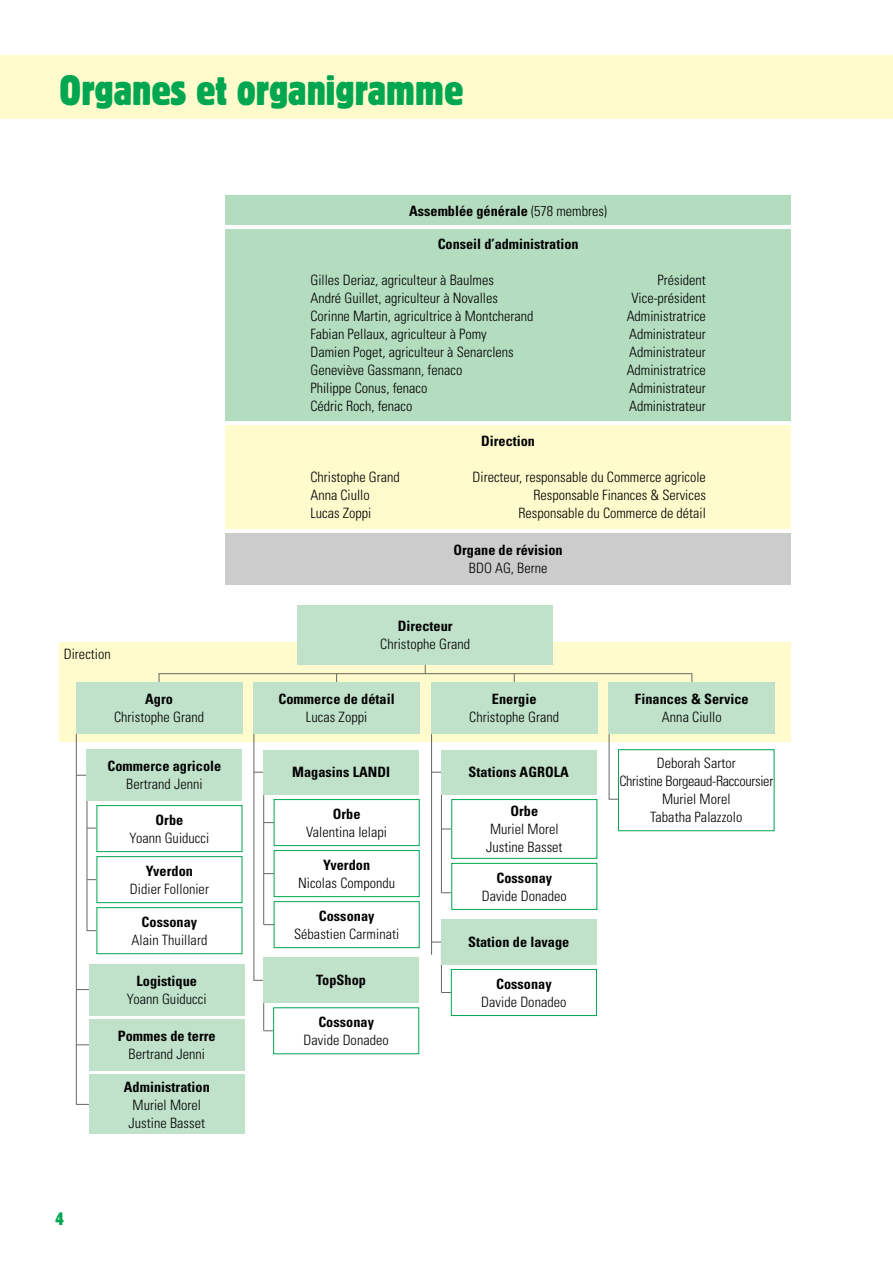
<style>
.page{position:relative;width:893px;height:1263px;background:#fff}
.page>*{position:absolute;margin:0;border:0;box-sizing:border-box;transform-origin:0 0}
.t1{font:condensed 42px "Block Pro";color:#00a650}
.t2{font:condensed 18px "Block Pro";color:#00a650}
.t3{font:300 condensed 14.25px/18px "Univers LT Std";color:#000}
.t4{font:700 condensed 14.25px "Univers LT Std";letter-spacing:.005em;color:#000}
.s1{font-weight:300}
</style>
<div class="page">
<div style="left:0;top:55px;width:893px;height:64px;background:#fffbcc"></div>
<div style="left:60px;top:642px;width:731px;height:99px;background:#fffbcc"></div>
<hr style="left:514px;top:674px;width:1px;height:53px;background:#666">
<hr style="left:691px;top:674px;width:1px;height:53px;background:#666">
<hr style="left:336px;top:674px;width:1px;height:53px;background:#666">
<hr style="left:159px;top:674px;width:1px;height:53px;background:#666">
<hr style="left:87px;top:799px;width:1px;height:132px;background:#666">
<hr style="left:263px;top:997px;width:1px;height:34px;background:#666">
<hr style="left:263px;top:793px;width:1px;height:132px;background:#666">
<hr style="left:441px;top:941px;width:1px;height:51px;background:#666">
<hr style="left:441px;top:793px;width:1px;height:100px;background:#666">
<hr style="left:254px;top:728px;width:1px;height:252px;background:#666">
<hr style="left:431px;top:734px;width:1px;height:221px;background:#666">
<hr style="left:254px;top:772px;width:31px;height:1px;background:#666">
<hr style="left:431px;top:772px;width:31px;height:1px;background:#666">
<hr style="left:76px;top:734px;width:1px;height:370px;background:#666">
<div style="left:298px;top:605px;width:255px;height:60px;background:#c0e2ca"></div>
<div style="left:253px;top:683px;width:167px;height:51px;background:#c0e2ca"></div>
<div style="left:431px;top:683px;width:166px;height:51px;background:#c0e2ca"></div>
<hr style="left:76px;top:775px;width:31px;height:1px;background:#666">
<hr style="left:76px;top:989px;width:31px;height:1px;background:#666">
<hr style="left:76px;top:1044px;width:31px;height:1px;background:#666">
<hr style="left:76px;top:1104px;width:31px;height:1px;background:#666">
<hr style="left:254px;top:980px;width:30px;height:1px;background:#666">
<hr style="left:431px;top:942px;width:31px;height:1px;background:#666">
<div style="left:609px;top:683px;width:166px;height:51px;background:#c0e2ca"></div>
<div style="left:76px;top:683px;width:166px;height:51px;background:#c0e2ca"></div>
<div style="left:87px;top:750px;width:155px;height:51px;background:#c0e2ca"></div>
<div style="left:97px;top:805px;width:145px;height:47px;border:1px solid #00a650"></div>
<div style="left:274px;top:799px;width:146px;height:47px;border:1px solid #00a650"></div>
<div style="left:274px;top:850px;width:146px;height:47px;border:1px solid #00a650"></div>
<div style="left:451px;top:799px;width:146px;height:60px;border:1px solid #00a650"></div>
<div style="left:451px;top:969px;width:146px;height:47px;border:1px solid #00a650"></div>
<div style="left:97px;top:856px;width:145px;height:47px;border:1px solid #00a650"></div>
<div style="left:274px;top:901px;width:146px;height:47px;border:1px solid #00a650"></div>
<div style="left:451px;top:863px;width:146px;height:47px;border:1px solid #00a650"></div>
<div style="left:89px;top:964px;width:156px;height:51px;background:#c0e2ca"></div>
<div style="left:89px;top:1019px;width:156px;height:51px;background:#c0e2ca"></div>
<div style="left:89px;top:1074px;width:156px;height:60px;background:#c0e2ca"></div>
<div style="left:263px;top:958px;width:156px;height:45px;background:#c0e2ca"></div>
<div style="left:441px;top:919px;width:156px;height:45px;background:#c0e2ca"></div>
<hr style="left:159px;top:673px;width:533px;height:1px;background:#666">
<div style="left:263px;top:750px;width:156px;height:45px;background:#c0e2ca"></div>
<div style="left:441px;top:750px;width:156px;height:45px;background:#c0e2ca"></div>
<hr style="left:609px;top:734px;width:1px;height:65px;background:#666">
<hr style="left:609px;top:799px;width:30px;height:1px;background:#666">
<div style="left:618px;top:750px;width:156px;height:81px;background:#fff"></div>
<div style="left:618px;top:749px;width:156px;height:82px;border:1px solid #00a650"></div>
<div style="left:225px;top:196px;width:566px;height:29px;background:#b4ddc0"></div>
<div style="left:225px;top:230px;width:566px;height:191px;background:#b4ddc0"></div>
<div style="left:225px;top:425px;width:566px;height:104px;background:#fffbcc"></div>
<div style="left:225px;top:533px;width:566px;height:51px;background:#ccc"></div>
<div style="left:97px;top:907px;width:145px;height:47px;border:1px solid #00a650"></div>
<h1 class="t1" style="left:60px;top:63px;width:405px">Organes et organigramme</h1>
<p class="t3" style="left:64px;top:645px;width:49px">Direction</p>
<p class="t4" style="left:145px;top:690px;width:29px">Agro</p>
<p class="t3" style="left:114px;top:708px;width:92px">Christophe Grand</p>
<p class="t4" style="left:107px;top:757px;width:115px">Commerce agricole</p>
<p class="t3" style="left:126px;top:775px;width:78px">Bertrand Jenni</p>
<p class="t4" style="left:156px;top:811px;width:29px">Orbe</p>
<p class="t3" style="left:130px;top:829px;width:81px">Yoann Guiducci</p>
<p class="t4" style="left:146px;top:862px;width:49px">Yverdon</p>
<p class="t3" style="left:130px;top:880px;width:80px">Didier Follonier</p>
<p class="t4" style="left:142px;top:913px;width:57px">Cossonay</p>
<p class="t3" style="left:132px;top:931px;width:77px">Alain Thuillard</p>
<p class="t2" style="left:55px;top:1207px;width:10px">4</p>
<p class="t4" style="left:137px;top:972px;width:62px">Logistique</p>
<p class="t3" style="left:127px;top:990px;width:81px">Yoann Guiducci</p>
<p class="t4" style="left:118px;top:1027px;width:99px">Pommes de terre</p>
<p class="t3" style="left:129px;top:1045px;width:78px">Bertrand Jenni</p>
<p class="t4" style="left:124px;top:1078px;width:88px">Administration</p>
<p class="t3" style="left:129px;top:1095px;width:78px">Muriel Morel<br>Justine Basset</p>
<p class="t4" style="left:409px;top:202px;width:199px">Assemblée générale <span class="s1">(578 membres)</span></p>
<p class="t4" style="left:438px;top:236px;width:142px">Conseil d’administration</p>
<p class="t3" style="left:310px;top:271px;width:185px">Gilles Deriaz, agriculteur à Baulmes</p>
<p class="t3" style="left:658px;top:271px;width:50px">Président</p>
<p class="t3" style="left:310px;top:289px;width:189px">André Guillet, agriculteur à Novalles</p>
<p class="t3" style="left:631px;top:289px;width:76px">Vice-président</p>
<p class="t3" style="left:310px;top:307px;width:225px">Corinne Martin, agricultrice à Montcherand</p>
<p class="t3" style="left:627px;top:307px;width:81px">Administratrice</p>
<p class="t3" style="left:310px;top:325px;width:178px">Fabian Pellaux, agriculteur à Pomy</p>
<p class="t3" style="left:629px;top:325px;width:78px">Administrateur</p>
<p class="t3" style="left:310px;top:343px;width:205px">Damien Poget, agriculteur à Senarclens</p>
<p class="t3" style="left:629px;top:343px;width:78px">Administrateur</p>
<p class="t3" style="left:310px;top:361px;width:153px">Geneviève Gassmann, fenaco</p>
<p class="t3" style="left:627px;top:361px;width:81px">Administratrice</p>
<p class="t3" style="left:310px;top:379px;width:119px">Philippe Conus, fenaco</p>
<p class="t3" style="left:629px;top:379px;width:78px">Administrateur</p>
<p class="t3" style="left:310px;top:397px;width:104px">Cédric Roch, fenaco</p>
<p class="t3" style="left:629px;top:397px;width:78px">Administrateur</p>
<p class="t4" style="left:481px;top:432px;width:55px">Direction</p>
<p class="t3" style="left:310px;top:468px;width:91px">Christophe Grand</p>
<p class="t3" style="left:473px;top:468px;width:235px">Directeur, responsable du Commerce agricole</p>
<p class="t3" style="left:310px;top:486px;width:61px">Anna Ciullo</p>
<p class="t3" style="left:533px;top:486px;width:174px">Responsable Finances &amp; Services</p>
<p class="t3" style="left:310px;top:504px;width:62px">Lucas Zoppi</p>
<p class="t3" style="left:518px;top:504px;width:189px">Responsable du Commerce de détail</p>
<p class="t4" style="left:453px;top:541px;width:111px">Organe de révision</p>
<p class="t3" style="left:469px;top:559px;width:80px">BDO AG, Berne</p>
<p class="t4" style="left:398px;top:617px;width:56px">Directeur</p>
<p class="t3" style="left:380px;top:635px;width:92px">Christophe Grand</p>
<p class="t4" style="left:278px;top:690px;width:118px">Commerce de détail</p>
<p class="t3" style="left:306px;top:708px;width:63px">Lucas Zoppi</p>
<p class="t4" style="left:492px;top:690px;width:46px">Energie</p>
<p class="t3" style="left:469px;top:708px;width:92px">Christophe Grand</p>
<p class="t4" style="left:635px;top:690px;width:115px">Finances &amp; Service</p>
<p class="t3" style="left:662px;top:708px;width:61px">Anna Ciullo</p>
<p class="t4" style="left:292px;top:763px;width:99px">Magasins LANDI</p>
<p class="t4" style="left:469px;top:763px;width:102px">Stations AGROLA</p>
<p class="t3" style="left:619px;top:754px;width:155px;text-align:center">Deborah Sartor<br>Christine Borgeaud-Raccoursier<br>Muriel Morel<br>Tabatha Palazzolo</p>
<p class="t4" style="left:510px;top:802px;width:29px">Orbe</p>
<p class="t3" style="left:486px;top:820px;width:78px">Muriel Morel<br>Justine Basset</p>
<p class="t4" style="left:333px;top:805px;width:29px">Orbe</p>
<p class="t3" style="left:306px;top:823px;width:82px">Valentina Ielapi</p>
<p class="t4" style="left:323px;top:856px;width:49px">Yverdon</p>
<p class="t3" style="left:298px;top:874px;width:99px">Nicolas Compondu</p>
<p class="t4" style="left:496px;top:869px;width:57px">Cossonay</p>
<p class="t3" style="left:482px;top:886px;width:87px">Davide Donadeo</p>
<p class="t4" style="left:319px;top:907px;width:57px">Cossonay</p>
<p class="t3" style="left:294px;top:925px;width:107px">Sébastien Carminati</p>
<p class="t4" style="left:316px;top:972px;width:51px">TopShop</p>
<p class="t4" style="left:318px;top:1013px;width:57px">Cossonay</p>
<p class="t3" style="left:304px;top:1031px;width:87px">Davide Donadeo</p>
<p class="t4" style="left:468px;top:933px;width:103px">Station de lavage</p>
<p class="t4" style="left:496px;top:975px;width:57px">Cossonay</p>
<p class="t3" style="left:481px;top:993px;width:87px">Davide Donadeo</p>
</div>
